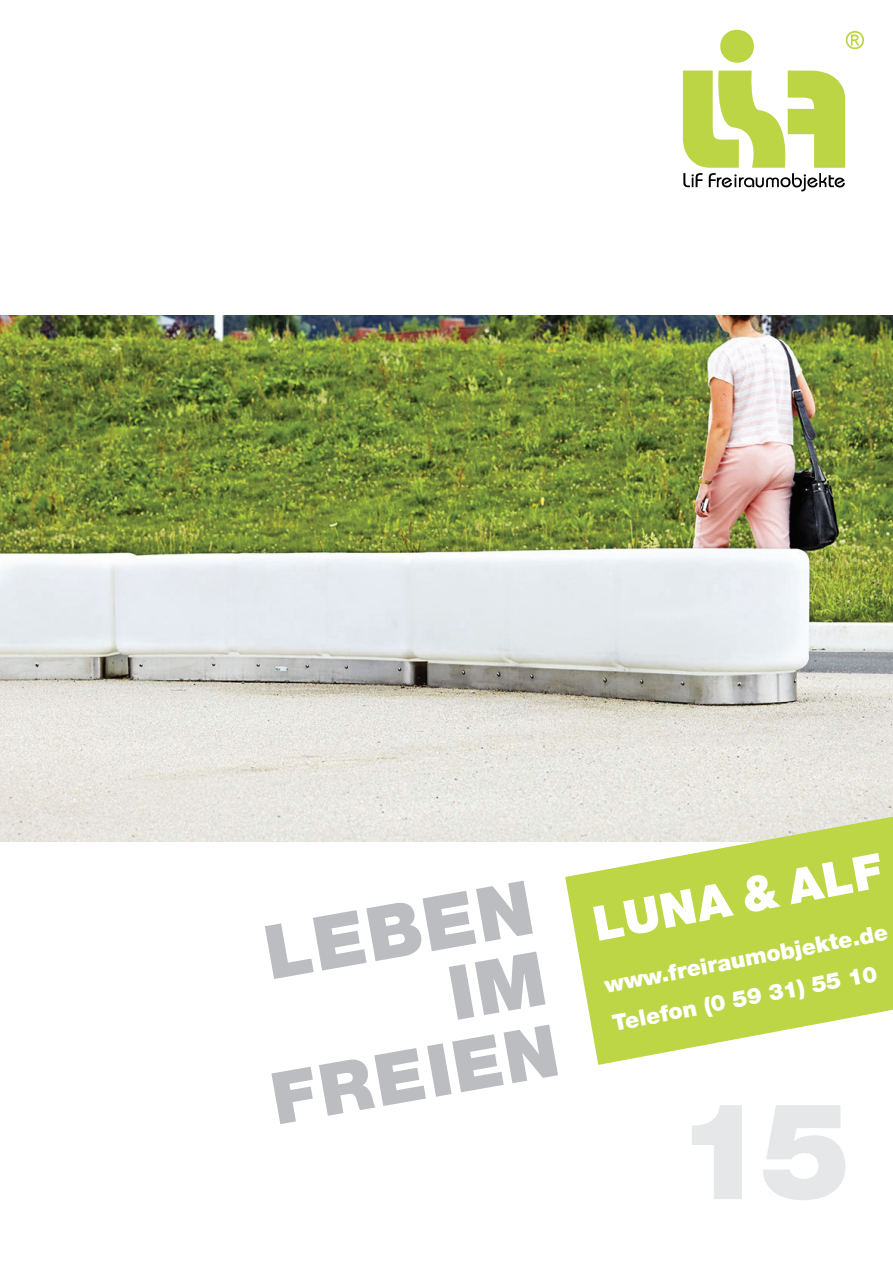
<style>
.page{position:relative;width:893px;height:1263px;background:#fff}
.page>*{position:absolute;margin:0;border:0;box-sizing:border-box;transform-origin:0 0}
.t1{font:900 135px "Helvetica Neue LT Std";color:#e6e7e9}
.t2{font:900 75px/72px "Helvetica Neue LT Std";color:#bcbdc0;text-align:right}
.t3{font:900 72px "Helvetica Neue LT Std";color:#bcbdc0}
.t4{font:900 48px "Helvetica Neue LT Std";color:#fff}
.t5{font:900 22.5px/38.7px "Helvetica Neue LT Std";color:#fff}
</style>
<div class="page">
<img style="left:0;top:316px;width:893px;height:526px">
<svg style="left:565px;top:817px;width:328px;height:248px;fill:#bcd646"></svg>
<svg style="left:720px;top:30px;width:34px;height:33px"></svg>
<svg style="left:683px;top:71px;width:162px;height:120px"></svg>
<svg style="left:846px;top:31px;width:18px;height:18px"></svg>
<h2 class="t2" style="left:259px;top:918px;width:273px;rotate:-10deg">LEBEN<br>IM</h2>
<h3 class="t3" style="left:264px;top:1057px;width:292px;rotate:-10deg">FREIEN</h3>
<h3 class="t4" style="left:588px;top:897px;width:295px;rotate:-11deg">LUNA &amp; ALF</h3>
<p class="t5" style="left:601px;top:966px;width:289px;rotate:-11deg">www.freiraumobjekte.de<br>Telefon (0 59 31) 55 10</p>
<h1 class="t1" style="left:676px;top:1070px;width:176px">15</h1>
</div>
